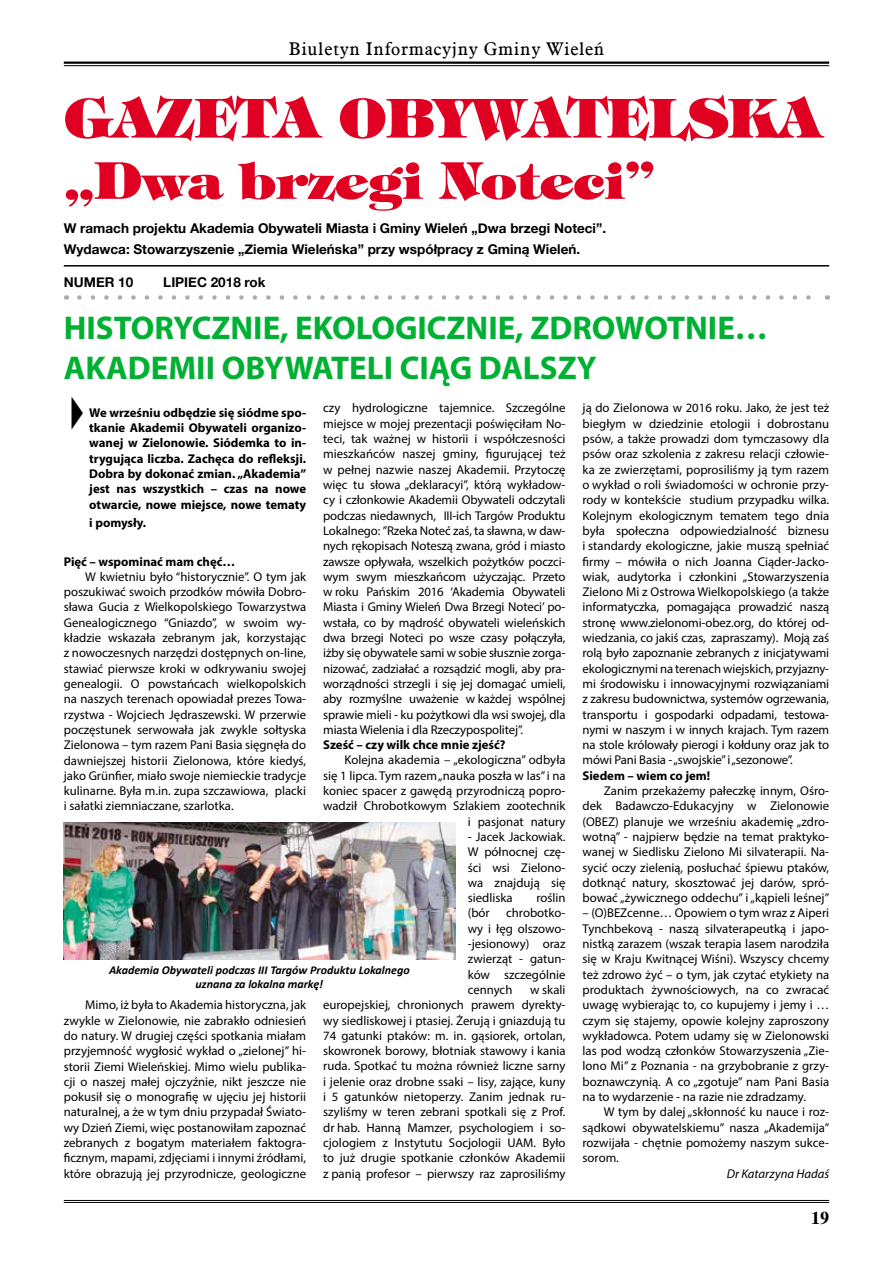
<style>
.page{position:relative;width:893px;height:1263px;background:#fff}
.page>*{position:absolute;margin:0;border:0;box-sizing:border-box;transform-origin:0 0}
.t1{font:800 54px "Timpani";color:#df0022}
.t2{font:800 51px "Timpani";color:#df0022}
.t3{font:700 33px/39.6px "Myriad Pro";color:#00b033}
.t4{font:18px "Aldine 721 EU";letter-spacing:.04em;color:#000}
.t5{font:700 18px "Dutch 801 EU";color:#000}
.t6{font:700 13.5px/20.4px "Helvetica Neue";color:#000}
.t7{font:12.75px/15.3px "Myriad Pro";color:#000;text-align:justify}
.t8{font:700 12.75px/15.3px "Myriad Pro";color:#000;text-align:justify}
.t9{font:italic 12.75px "Myriad Pro";color:#000}
.t10{font:italic 700 12px/14.4px "Calibri";color:#000;text-align:center}
</style>
<div class="page">
<hr style="left:64px;top:62px;width:765px;height:2px;background:#000">
<hr style="left:64px;top:65px;width:765px;height:1px;background:#000">
<hr style="left:64px;top:1200px;width:765px;height:1px;background:#000">
<hr style="left:64px;top:1202px;width:765px;height:1px;background:#000">
<hr style="left:64px;top:265px;width:765px;height:2px;background:#000">
<svg style="left:79px;top:295px;width:732px;height:5px"></svg>
<img style="left:64px;top:823px;width:391px;height:136px">
<h3 class="t4" style="left:289px;top:38px;width:317px">Biuletyn Informacyjny Gminy Wieleń</h3>
<h1 class="t1" style="left:64px;top:81px;width:759px">GAZETA OBYWATELSKA</h1>
<h2 class="t2" style="left:64px;top:146px;width:593px">„Dwa brzegi Noteci”</h2>
<p class="t6" style="left:64px;top:218px;width:544px">W ramach projektu Akademia Obywateli Miasta i Gminy Wieleń „Dwa brzegi Noteci”.<br>Wydawca: Stowarzyszenie „Ziemia Wieleńska” przy współpracy z Gminą Wieleń.</p>
<p class="t6" style="left:64px;top:272px;width:71px">NUMER 10</p>
<p class="t6" style="left:163px;top:272px;width:104px">LIPIEC 2018 rok</p>
<h3 class="t3" style="left:64px;top:307px;width:705px">HISTORYCZNIE, EKOLOGICZNIE, ZDROWOTNIE…<br>AKADEMII OBYWATELI CIĄG DALSZY</h3>
<p class="t8" style="left:89px;top:404px;width:218px">We wrześniu odbędzie się siódme spo&shy;tkanie Akademii Obywateli organizo&shy;wanej w Zielonowie. Siódemka to in&shy;trygująca liczba. Zachęca do refleksji.<br>Dobra by dokonać zmian. „Akademia” jest nas wszystkich – czas na nowe otwarcie, nowe miejsce, nowe tematy</p>
<p class="t8" style="left:89px;top:515px;width:58px">i pomysły.</p>
<p class="t8" style="left:64px;top:553px;width:173px">Pięć – wspominać mam chęć…</p>
<p class="t7" style="left:64px;top:569px;width:244px;text-indent:21px">W kwietniu było “historycznie”. O tym jak poszukiwać swoich przodków mówiła Dobro&shy;sława Gucia z Wielkopolskiego Towarzystwa Genealogicznego “Gniazdo”, w swoim wy&shy;kładzie wskazała zebranym jak, korzystając z nowoczesnych narzędzi dostępnych on-line, stawiać pierwsze kroki w odkrywaniu swojej genealogii. O powstańcach wielkopolskich na naszych terenach opowiadał prezes Towa&shy;rzystwa - Wojciech Jędraszewski. W przerwie poczęstunek serwowała jak zwykle sołtyska Zielonowa – tym razem Pani Basia sięgnęła do dawniejszej historii Zielonowa, które kiedyś, jako Grünfier, miało swoje niemieckie tradycje kulinarne. Była m.in. zupa szczawiowa, placki i sałatki ziemniaczane, szarlotka.</p>
<p class="t7" style="left:323px;top:400px;width:244px">czy hydrologiczne tajemnice. Szczególne miejsce w mojej prezentacji poświęciłam No&shy;teci, tak ważnej w historii i współczesności mieszkańców naszej gminy, figurującej też w pełnej nazwie naszej Akademii. Przytoczę więc tu słowa „deklaracyi”, którą wykładow&shy;cy i członkowie Akademii Obywateli odczytali podczas niedawnych, III-ich Targów Produktu Lokalnego: ”Rzeka Noteć zaś, ta sławna, w daw&shy;nych rękopisach Noteszą zwana, gród i miasto zawsze opływała, wszelkich pożytków poczci&shy;wym swym mieszkańcom użyczając. Przeto w roku Pańskim 2016 ‘Akademia Obywateli Miasta i Gminy Wieleń Dwa Brzegi Noteci’ po&shy;wstała, co by mądrość obywateli wieleńskich dwa brzegi Noteci po wsze czasy połączyła, iżby się obywatele sami w sobie słusznie zorga&shy;nizować, zadziałać a rozsądzić mogli, aby pra&shy;worządności strzegli i się jej domagać umieli, aby rozmyślne uważenie w każdej wspólnej sprawie mieli - ku pożytkowi dla wsi swojej, dla miasta Wielenia i dla Rzeczypospolitej”.</p>
<p class="t8" style="left:323px;top:737px;width:184px">Sześć – czy wilk chce mnie zjeść?</p>
<p class="t7" style="left:323px;top:752px;width:244px;text-align:right">Kolejna akademia – „ekologiczna” odbyła<br>się 1 lipca. Tym razem „nauka poszła w las” i na koniec spacer z gawędą przyrodniczą popro&shy;wadził Chrobotkowym Szlakiem zootechnik i pasjonat natury</p>
<p class="t7" style="left:468px;top:829px;width:99px">- Jacek Jackowiak.<br>W północnej czę&shy;ści wsi Zielono&shy;wa znajdują się siedliska</p>
<p class="t7" style="left:536px;top:890px;width:31px">roślin</p>
<p class="t7" style="left:468px;top:905px;width:99px;text-indent:38px">chrobotko&shy;wy i łęg olszowo--jesionowy) oraz zwierząt - gatun&shy;ków szczególnie cennych</p>
<p class="t7" style="left:468px;top:905px;width:24px">(bór</p>
<p class="t10" style="left:109px;top:962px;width:302px">Akademia Obywateli podczas III Targów Produktu Lokalnego uznana za lokalna markę!</p>
<p class="t7" style="left:323px;top:982px;width:244px;text-indent:207px">w skali europejskiej, chronionych prawem dyrekty&shy;wy siedliskowej i ptasiej. Żerują i gniazdują tu 74 gatunki ptaków: m. in. gąsiorek, ortolan, skowronek borowy, błotniak stawowy i kania ruda. Spotkać tu można również liczne sarny i jelenie oraz drobne ssaki – lisy, zające, kuny i 5 gatunków nietoperzy. Zanim jednak ru&shy;szyliśmy w teren zebrani spotkali się z Prof. dr hab. Hanną Mamzer, psychologiem i so&shy;cjologiem z Instytutu Socjologii UAM. Było to już drugie spotkanie członków Akademii z panią profesor – pierwszy raz zaprosiliśmy</p>
<p class="t7" style="left:64px;top:997px;width:244px;text-indent:21px">Mimo, iż była to Akademia historyczna, jak zwykle w Zielonowie, nie zabrakło odniesień do natury. W drugiej części spotkania miałam przyjemność wygłosić wykład o „zielonej” hi&shy;storii Ziemi Wieleńskiej. Mimo wielu publika&shy;cji o naszej małej ojczyźnie, nikt jeszcze nie pokusił się o monografię w ujęciu jej historii naturalnej, a że w tym dniu przypadał Świato&shy;wy Dzień Ziemi, więc postanowiłam zapoznać zebranych z bogatym materiałem faktogra&shy;ficznym, mapami, zdjęciami i innymi źródłami, które obrazują jej przyrodnicze, geologiczne</p>
<p class="t7" style="left:583px;top:400px;width:248px">ją do Zielonowa w 2016 roku. Jako, że jest też biegłym w dziedzinie etologii i dobrostanu psów, a także prowadzi dom tymczasowy dla psów oraz szkolenia z zakresu relacji człowie&shy;ka ze zwierzętami, poprosiliśmy ją tym razem o wykład o roli świadomości w ochronie przy&shy;rody w kontekście studium przypadku wilka.<br>Kolejnym ekologicznym tematem tego dnia była społeczna odpowiedzialność biznesu i standardy ekologiczne, jakie muszą spełniać firmy – mówiła o nich Joanna Ciąder-Jacko&shy;wiak, audytorka i członkini „Stowarzyszenia Zielono Mi z Ostrowa Wielkopolskiego (a także informatyczka, pomagająca prowadzić naszą stronę www.zielonomi-obez.org, do której od&shy;wiedzania, co jakiś czas, zapraszamy). Moją zaś rolą było zapoznanie zebranych z inicjatywami ekologicznymi na terenach wiejskich, przyjazny&shy;mi środowisku i innowacyjnymi rozwiązaniami z zakresu budownictwa, systemów ogrzewania, transportu i gospodarki odpadami, testowa&shy;nymi w naszym i w innych krajach. Tym razem na stole królowały pierogi i kołduny oraz jak to mówi Pani Basia - „swojskie” i „sezonowe”.</p>
<p class="t8" style="left:583px;top:767px;width:129px">Siedem – wiem co jem!</p>
<p class="t7" style="left:583px;top:783px;width:248px;text-indent:21px">Zanim przekażemy pałeczkę innym, Ośro&shy;dek Badawczo-Edukacyjny w Zielonowie (OBEZ) planuje we wrześniu akademię „zdro&shy;wotną” - najpierw będzie na temat praktyko&shy;wanej w Siedlisku Zielono Mi silvaterapii. Na&shy;sycić oczy zielenią, posłuchać śpiewu ptaków, dotknąć natury, skosztować jej darów, spró&shy;bować „żywicznego oddechu” i „kąpieli leśnej”</p>
<p class="t7" style="left:583px;top:905px;width:248px">– (O)BEZcenne… Opowiem o tym wraz z Aiperi Tynchbekovą - naszą silvaterapeutką i japo&shy;nistką zarazem (wszak terapia lasem narodziła się w Kraju Kwitnącej Wiśni). Wszyscy chcemy też zdrowo żyć – o tym, jak czytać etykiety na produktach żywnościowych, na co zwracać uwagę wybierając to, co kupujemy i jemy i … czym się stajemy, opowie kolejny zaproszony wykładowca. Potem udamy się w Zielonowski las pod wodzą członków Stowarzyszenia „Zie&shy;lono Mi” z Poznania - na grzybobranie z grzy&shy;boznawczynią. A co „zgotuje” nam Pani Basia na to wydarzenie - na razie nie zdradzamy.</p>
<p class="t7" style="left:583px;top:1104px;width:248px;text-indent:21px">W tym by dalej „skłonność ku nauce i roz&shy;sądkowi obywatelskiemu” nasza „Akademija” rozwijała - chętnie pomożemy naszym sukce&shy;sorom.</p>
<p class="t9" style="left:727px;top:1165px;width:104px">Dr Katarzyna Hadaś</p>
<h3 class="t5" style="left:811px;top:1207px;width:19px">19</h3>
</div>
